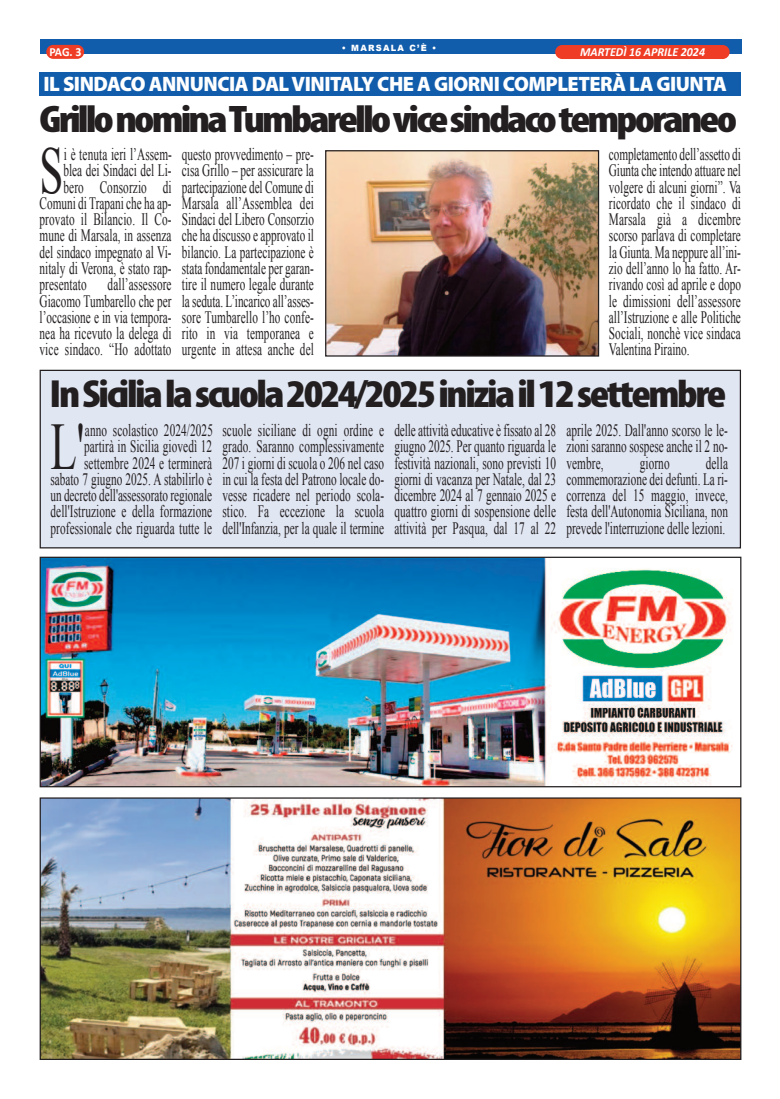
<style>
.page{position:relative;width:780px;height:1099px;background:#fff}
.page>*{position:absolute;margin:0;border:0;box-sizing:border-box;transform-origin:0 0}
.t1{font:66.5px "Times New Roman";color:#231f20;scale:.65 1}
.t2{font:900 condensed 39.38px "Myriad Pro";letter-spacing:-.055em;color:#231f20;scale:1.12 1}
.t3{font:900 condensed 38.5px "Myriad Pro";letter-spacing:-.065em;color:#231f20;scale:1.17 1}
.t4{font:900 20.88px "Myriad Pro";letter-spacing:-.025em;color:#fff}
.t5{font:17.38px/16.2px "Times New Roman";letter-spacing:.01em;color:#231f20;text-align:justify;scale:.65 1}
.t6{font:italic 700 12.38px "Calibri";color:#fff;scale:.96 1}
.t7{font:700 12.38px "Calibri";color:#fff;scale:.96 1}
.t8{font:900 8.62px "Arial";letter-spacing:.15em;color:#fff;scale:.96 1}
</style>
<div class="page">
<div style="left:40px;top:40px;width:701px;height:14px;background:#115cab"></div>
<div style="left:46px;top:45px;width:38px;height:14px;background:#ef3c25;border-radius:7px"></div>
<div style="left:555px;top:45px;width:174px;height:14px;background:#ef3c25;border-radius:7px"></div>
<img style="left:42px;top:799px;width:697px;height:258px">
<div style="left:40px;top:797px;width:701px;height:262px;border:1px solid #231f20"></div>
<img style="left:42px;top:558px;width:691px;height:227px">
<div style="left:40px;top:556px;width:701px;height:231px;border:1px solid #231f20"></div>
<div style="left:40px;top:370px;width:700px;height:178px;background:#e1e6f3"></div>
<div style="left:40px;top:370px;width:701px;height:178px;border:1px solid #231f20"></div>
<div style="left:40px;top:72px;width:701px;height:24px;background:#115cab"></div>
<img style="left:327px;top:152px;width:270px;height:202px">
<div style="left:325px;top:150px;width:274px;height:206px;border:1px solid #231f20"></div>
<p class="t8" style="left:342px;top:41px;width:100px">• MARSALA C’È •</p>
<p class="t7" style="left:49px;top:47px;width:35px">PAG. 3</p>
<p class="t6" style="left:580px;top:46px;width:132px">MARTEDÌ 16 APRILE 2024</p>
<p class="t4" style="left:43px;top:76px;width:685px">IL SINDACO ANNUNCIA DALVINITALY CHE A GIORNI COMPLETERÀ LA GIUNTA</p>
<h3 class="t3" style="left:40px;top:106px;width:597px">GrillonominaTumbarellovicesindacotemporaneo</h3>
<h1 class="t1" style="left:40px;top:133px;width:38px">S</h1>
<p class="t5" style="left:40px;top:146px;width:205px;text-align:right">i è tenuta ieri l’Assem-<br>blea dei Sindaci del Li&shy;bero Consorzio di<br>Comuni di Trapani che ha ap&shy;provato il Bilancio. Il Co&shy;mune di Marsala, in assenza del sindaco impegnato al Vi&shy;nitaly di Verona, è stato rap&shy;presentato dall’assessore<br>Giacomo Tumbarello che per l’occasione e in via tempora&shy;nea ha ricevuto la delega di vice sindaco. “Ho adottato</p>
<p class="t5" style="left:182px;top:146px;width:205px">questo provvedimento – pre&shy;cisa Grillo – per assicurare la partecipazione del Comune di Marsala all’Assemblea dei Sindaci del Libero Consorzio che ha discusso e approvato il bilancio. La partecipazione è stata fondamentale per garan&shy;tire il numero legale durante la seduta. L’incarico all’asses&shy;sore Tumbarello l’ho confe&shy;rito in via temporanea e urgente in attesa anche del</p>
<p class="t5" style="left:609px;top:146px;width:205px">completamento dell’assetto di Giunta che intendo attuare nel volgere di alcuni giorni”. Va ricordato che il sindaco di Marsala già a dicembre scorso parlava di completare la Giunta. Ma neppure all’ini&shy;zio dell’anno lo ha fatto. Ar&shy;rivando così ad aprile e dopo le dimissioni dell’assessore all’Istruzione e alle Politiche Sociali, nonchè vice sindaca Valentina Piraino.</p>
<h2 class="t2" style="left:50px;top:380px;width:606px">InSicilialascuola2024/2025iniziail12settembre</h2>
<h1 class="t1" style="left:50px;top:409px;width:54px">L'</h1>
<p class="t5" style="left:50px;top:422px;width:251px;text-align:right">anno scolastico 2024/2025<br>partirà in Sicilia giovedì 12 settembre 2024 e terminerà<br>sabato 7 giugno 2025. A stabilirlo è un decreto dell'assessorato regionale dell'Istruzione e della formazione professionale che riguarda tutte le</p>
<p class="t5" style="left:222px;top:422px;width:250px">scuole siciliane di ogni ordine e grado. Saranno complessivamente 207 i giorni di scuola o 206 nel caso in cui la festa del Patrono locale do&shy;vesse ricadere nel periodo scola&shy;stico. Fa eccezione la scuola dell'Infanzia, per la quale il termine</p>
<p class="t5" style="left:394px;top:422px;width:250px">delle attività educative è fissato al 28 giugno 2025. Per quanto riguarda le festività nazionali, sono previsti 10 giorni di vacanza per Natale, dal 23 dicembre 2024 al 7 gennaio 2025 e quattro giorni di sospensione delle attività per Pasqua, dal 17 al 22</p>
<p class="t5" style="left:566px;top:422px;width:250px">aprile 2025. Dall'anno scorso le le&shy;zioni saranno sospese anche il 2 no&shy;vembre,</p>
<p class="t5" style="left:566px;top:454px;width:250px;text-indent:139px">della commemorazione dei defunti. La ri&shy;correnza del 15 maggio, invece, festa dell'Autonomia Siciliana, non prevede l'interruzione delle lezioni.</p>
<p class="t5" style="left:639px;top:454px;width:48px">giorno</p>
</div>
